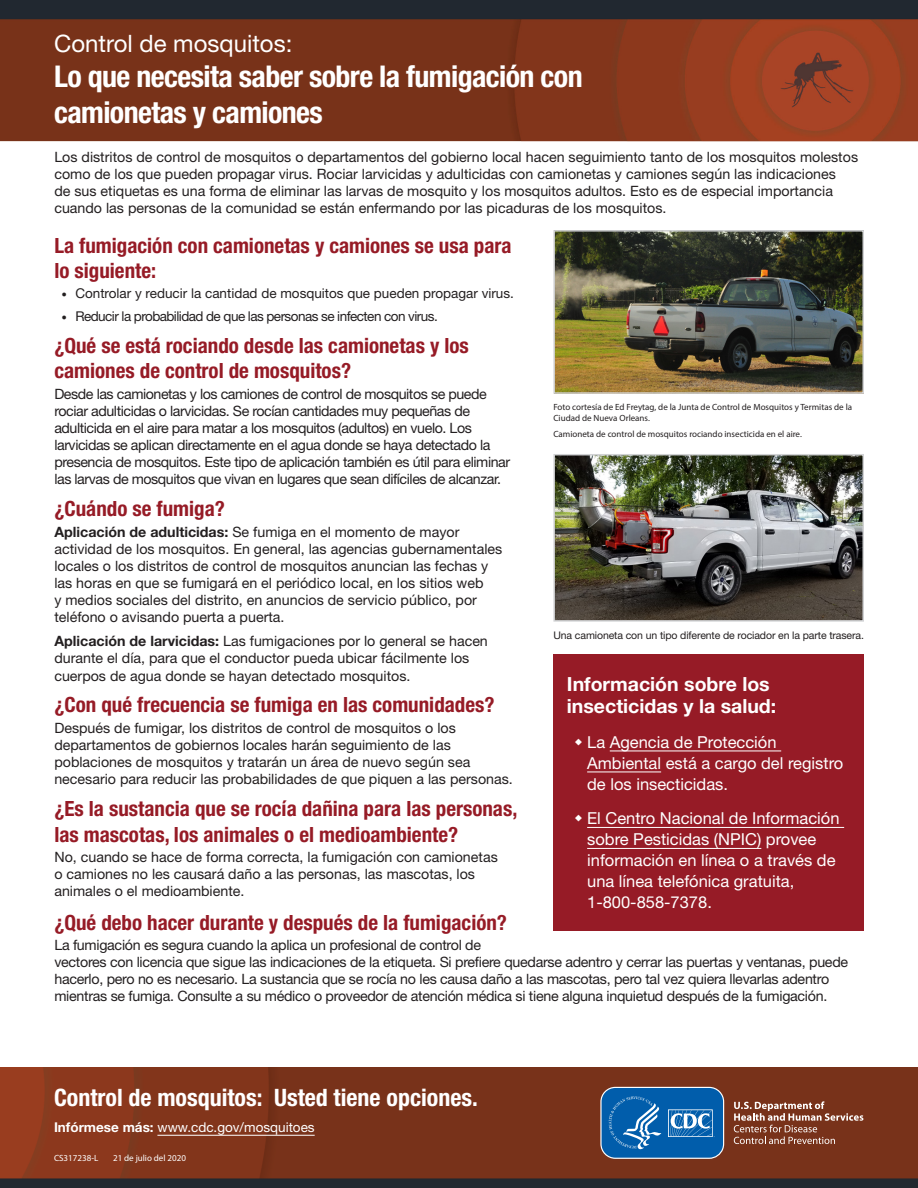
<style>
.page{position:relative;width:918px;height:1188px;background:#fff}
.page>*{position:absolute;margin:0;border:0;box-sizing:border-box;transform-origin:0 0}
.H1__2nd_title{font:700 condensed 30px/36px "Helvetica Neue LT Std";letter-spacing:-.02em;color:#fff}
.H2__1st_heading{font:700 condensed 24px "Helvetica Neue LT Std";color:#fff}
.t1{font:24px "Helvetica Neue LT Std";color:#fff}
.t2{font:700 condensed 21px/25.2px "Helvetica Neue LT Std";color:#961b26}
.Sidebar_text{font:700 19.5px/22.5px "Helvetica Neue LT Std";color:#fff}
.t3{font:16.5px/21px "Helvetica Neue LT Std";color:#fff}
.t4{font:14.25px/17.1px "Helvetica Neue LT Std";color:#231f20}
.t5{font:14.25px/17.1px "Helvetica Neue LT Std";letter-spacing:-.02em;color:#231f20}
.t6{font:14.25px/17.1px "Helvetica Neue LT Std";letter-spacing:-.03em;color:#231f20}
.t7{font:13.5px "Helvetica Neue LT Std";color:#231f20}
.t8{font:13.5px "Helvetica Neue LT Std";letter-spacing:-.04em;color:#231f20}
.B1__Body_Text{font:13.5px "Helvetica Neue LT Std";color:#fff}
.t9{font:10.5px "Helvetica Neue LT Std";letter-spacing:-.01em;color:#231f20}
.t10{font:9px/10.8px "Myriad Pro";color:#231f20}
.t11{font:9px "Myriad Pro";color:#fff}
.s1{font-family:"Myriad Pro";font-weight:900}
.s2{font-weight:700}
</style>
<div class="page">
<img style="left:0;top:1068px;width:918px;height:120px">
<img style="left:0;top:0;width:918px;height:142px">
<img style="left:556px;top:233px;width:305px;height:158px">
<div style="left:553px;top:230px;width:311px;height:164px;border:2px solid #d1d2d4"></div>
<img style="left:556px;top:457px;width:305px;height:162px">
<div style="left:553px;top:454px;width:311px;height:168px;border:2px solid #d1d2d4"></div>
<div style="left:553px;top:655px;width:311px;height:276px;background:#961b26"></div>
<hr style="left:610px;top:751px;width:171px;height:1px;background:#fff">
<hr style="left:587px;top:772px;width:74px;height:1px;background:#fff">
<hr style="left:587px;top:827px;width:257px;height:1px;background:#fff">
<hr style="left:587px;top:848px;width:174px;height:1px;background:#fff">
<hr style="left:157px;top:1135px;width:158px;height:1px;background:#fff">
<svg style="left:734px;top:1101px;width:129px;height:43px;background:#905744"></svg>
<svg style="left:600px;top:1086px;width:125px;height:73px;background:#2a72b0"></svg>
<h2 class="t1" style="left:54px;top:30px;width:240px">Control de mosquitos:</h2>
<h1 class="H1__2nd_title" style="left:54px;top:58px;width:530px">Lo que necesita saber sobre la fumigación con camionetas y camiones</h1>
<p class="t4" style="left:54px;top:148px;width:805px">Los distritos de control de mosquitos o departamentos del gobierno local hacen seguimiento tanto de los mosquitos molestos como de los que pueden propagar virus. Rociar larvicidas y adulticidas con camionetas y camiones según las indicaciones<br>de sus etiquetas es una forma de eliminar las larvas de mosquito y los mosquitos adultos. Esto es de especial importancia cuando las personas de la comunidad se están enfermando por las picaduras de los mosquitos.</p>
<h2 class="t2" style="left:54px;top:232px;width:459px">La fumigación con camionetas y camiones se usa para lo siguiente:</h2>
<p class="t7" style="left:62px;top:285px;width:454px"><span class="s1">•</span> Controlar y reducir la cantidad de mosquitos que pueden propagar virus.</p>
<p class="t8" style="left:62px;top:308px;width:377px"><span class="s1">•</span> Reducir la probabilidad de que las personas se infecten con virus.</p>
<h2 class="t2" style="left:54px;top:333px;width:416px">¿Qué se está rociando desde las camionetas y los camiones de control de mosquitos?</h2>
<p class="t6" style="left:54px;top:385px;width:457px">Desde las camionetas y los camiones de control de mosquitos se puede rociar adulticidas o larvicidas. Se rocían cantidades muy pequeñas de adulticida en el aire para matar a los mosquitos (adultos) en vuelo. Los larvicidas se aplican directamente en el agua donde se haya detectado la presencia de mosquitos. Este tipo de aplicación también es útil para eliminar las larvas de mosquitos que vivan en lugares que sean difíciles de alcanzar.</p>
<h2 class="t2" style="left:54px;top:496px;width:172px">¿Cuándo se fumiga?</h2>
<p class="t4" style="left:54px;top:523px;width:449px"><span class="s2">Aplicación de adulticidas:</span> Se fumiga en el momento de mayor actividad de los mosquitos. En general, las agencias gubernamentales locales o los distritos de control de mosquitos anuncian las fechas y las horas en que se fumigará en el periódico local, en los sitios web<br>y medios sociales del distrito, en anuncios de servicio público, por teléfono o avisando puerta a puerta.</p>
<p class="t4" style="left:54px;top:633px;width:435px"><span class="s2">Aplicación de larvicidas:</span> Las fumigaciones por lo general se hacen durante el día, para que el conductor pueda ubicar fácilmente los cuerpos de agua donde se hayan detectado mosquitos.</p>
<h2 class="t2" style="left:54px;top:692px;width:442px">¿Con qué frecuencia se fumiga en las comunidades?</h2>
<p class="t4" style="left:54px;top:719px;width:460px">Después de fumigar, los distritos de control de mosquitos o los departamentos de gobiernos locales harán seguimiento de las poblaciones de mosquitos y tratarán un área de nuevo según sea necesario para reducir las probabilidades de que piquen a las personas.</p>
<h2 class="t2" style="left:54px;top:796px;width:465px">¿Es la sustancia que se rocía dañina para las personas, las mascotas, los animales o el medioambiente?</h2>
<p class="t4" style="left:54px;top:848px;width:445px">No, cuando se hace de forma correcta, la fumigación con camionetas o camiones no les causará daño a las personas, las mascotas, los animales o el medioambiente.</p>
<h2 class="t2" style="left:54px;top:909px;width:454px">¿Qué debo hacer durante y después de la fumigación?</h2>
<p class="t5" style="left:54px;top:936px;width:795px">La fumigación es segura cuando la aplica un profesional de control de<br>vectores con licencia que sigue las indicaciones de la etiqueta. Si prefiere quedarse adentro y cerrar las puertas y ventanas, puede hacerlo, pero no es necesario. La sustancia que se rocía no les causa daño a las mascotas, pero tal vez quiera llevarlas adentro mientras se fumiga. Consulte a su médico o proveedor de atención médica si tiene alguna inquietud después de la fumigación.</p>
<p class="t10" style="left:553px;top:402px;width:300px">Foto cortesía de Ed Freytag, de la Junta de Control de Mosquitos y Termitas de la<br>Ciudad de Nueva Orleans.</p>
<p class="t10" style="left:553px;top:429px;width:250px">Camioneta de control de mosquitos rociando insecticida en el aire.</p>
<p class="t9" style="left:553px;top:629px;width:312px">Una camioneta con un tipo diferente de rociador en la parte trasera.</p>
<p class="Sidebar_text" style="left:567px;top:672px;width:211px">Información sobre los insecticidas y la salud:</p>
<p class="t3" style="left:587px;top:731px;width:258px">La Agencia de Protección<br>Ambiental está a cargo del registro de los insecticidas.</p>
<p class="t3" style="left:587px;top:808px;width:254px">El Centro Nacional de Información sobre Pesticidas (NPIC) provee información en línea o a través de una línea telefónica gratuita,<br>1-800-858-7378.</p>
<h2 class="H2__1st_heading" style="left:54px;top:1083px;width:425px">Control de mosquitos: Usted tiene opciones.</h2>
<p class="B1__Body_Text" style="left:54px;top:1119px;width:262px"><span class="s2">Infórmese más:</span> www.cdc.gov/mosquitoes</p>
<p class="t11" style="left:54px;top:1153px;width:46px">CS317238-L</p>
<p class="t11" style="left:113px;top:1153px;width:74px">21 de julio del 2020</p>
</div>
